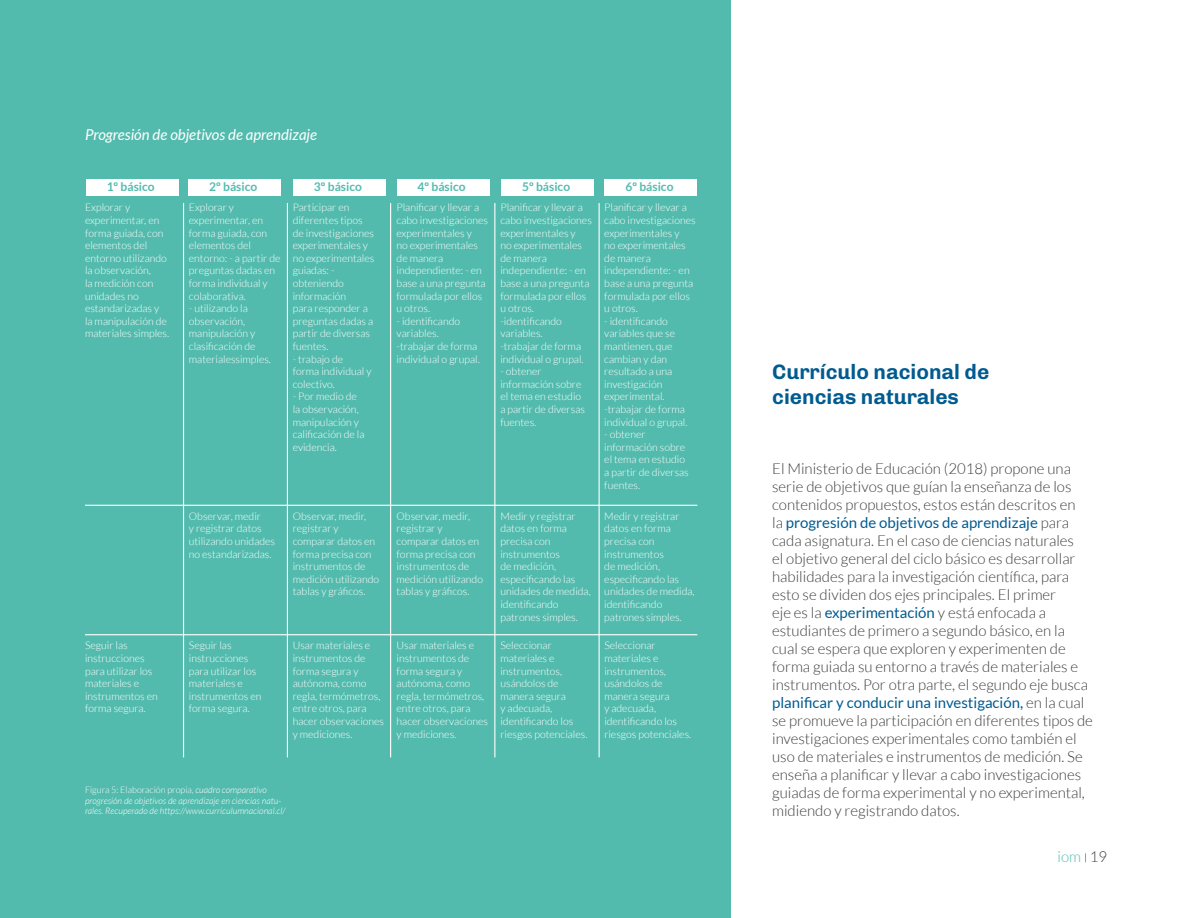
<style>
.page{position:relative;width:1188px;height:918px;background:#fff}
.page>*{position:absolute;margin:0;border:0;box-sizing:border-box;transform-origin:0 0}
.t1{font:700 21px/25.2px "Chivo";color:#005b90}
.t2{font:300 15px/18px "Lato";color:#3c3c3b}
.t3{font:italic 15px "Lato";color:#fff}
.t4{font:300 15px "Lato";color:#53bbad}
.t5{font:700 12px "Lato";color:#53bbad}
.t6{font:300 10.5px/12.6px "Lato";color:#fff}
.t7{font:italic 300 9px/10.8px "Lato";color:#fff}
.s1{font-style:normal}
.s2{font-weight:400;color:#005b90}
.s3{color:#3c3c3b}
</style>
<div class="page">
<div style="left:0;top:0;width:730px;height:918px;background:#53bbad"></div>
<hr style="left:85px;top:505px;width:612px;height:1px;background:#fff">
<hr style="left:85px;top:634px;width:612px;height:1px;background:#fff">
<hr style="left:183px;top:203px;width:1px;height:554px;background:#fff">
<hr style="left:287px;top:203px;width:1px;height:554px;background:#fff">
<hr style="left:390px;top:203px;width:1px;height:554px;background:#fff">
<hr style="left:494px;top:203px;width:1px;height:554px;background:#fff">
<hr style="left:599px;top:203px;width:1px;height:554px;background:#fff">
<div style="left:86px;top:179px;width:93px;height:17px;background:#fff"></div>
<div style="left:188px;top:179px;width:93px;height:17px;background:#fff"></div>
<div style="left:293px;top:179px;width:93px;height:17px;background:#fff"></div>
<div style="left:397px;top:179px;width:92px;height:17px;background:#fff"></div>
<div style="left:501px;top:179px;width:93px;height:17px;background:#fff"></div>
<div style="left:605px;top:179px;width:92px;height:17px;background:#fff"></div>
<h2 class="t3" style="left:85px;top:126px;width:234px">Progresión de objetivos de aprendizaje</h2>
<p class="t5" style="left:107px;top:180px;width:50px">1º básico</p>
<p class="t5" style="left:209px;top:180px;width:50px">2º básico</p>
<p class="t5" style="left:314px;top:180px;width:50px">3º básico</p>
<p class="t5" style="left:418px;top:180px;width:50px">4º básico</p>
<p class="t5" style="left:522px;top:180px;width:50px">5º básico</p>
<p class="t5" style="left:625px;top:180px;width:50px">6º básico</p>
<p class="t6" style="left:85px;top:201px;width:86px">Explorar y experimentar, en forma guiada, con elementos del entorno utilizando la observación,<br>la medición con unidades no estandarizadas y la manipulación de materiales simples.</p>
<p class="t6" style="left:189px;top:201px;width:93px">Explorar y experimentar, en forma guiada, con elementos del entorno: - a partir de preguntas dadas en forma individual y colaborativa.</p>
<p class="t6" style="left:189px;top:302px;width:84px">- utilizando la observación, manipulación y clasificación de materialessimples.</p>
<p class="t6" style="left:293px;top:201px;width:83px">Participar en diferentes tipos de investigaciones experimentales y no experimentales guiadas: - obteniendo información<br>para responder a preguntas dadas a partir de diversas fuentes.</p>
<p class="t6" style="left:293px;top:353px;width:80px">- trabajo de forma individual y colectivo.</p>
<p class="t6" style="left:293px;top:390px;width:73px">- Por medio de la observación, manipulación y calificación de la evidencia.</p>
<p class="t6" style="left:397px;top:201px;width:93px">Planificar y llevar a cabo investigaciones experimentales y<br>no experimentales de manera independiente: - en base a una pregunta formulada por ellos u otros.</p>
<p class="t6" style="left:397px;top:315px;width:85px">- identificando variables. -trabajar de forma individual o grupal.</p>
<p class="t6" style="left:500px;top:201px;width:93px">Planificar y llevar a cabo investigaciones experimentales y<br>no experimentales de manera independiente: - en base a una pregunta formulada por ellos u otros. -identificando variables.<br>-trabajar de forma individual o grupal.</p>
<p class="t6" style="left:500px;top:365px;width:86px">- obtener información sobre el tema en estudio a partir de diversas fuentes.</p>
<p class="t6" style="left:604px;top:201px;width:93px">Planificar y llevar a cabo investigaciones experimentales y<br>no experimentales de manera independiente: - en base a una pregunta formulada por ellos u otros.</p>
<p class="t6" style="left:604px;top:315px;width:85px">- identificando variables que se mantienen, que cambian y dan resultado a una investigación experimental. -trabajar de forma individual o grupal.</p>
<p class="t6" style="left:604px;top:428px;width:86px">- obtener información sobre el tema en estudio a partir de diversas fuentes.</p>
<p class="t6" style="left:85px;top:639px;width:74px">Seguir las instrucciones para utilizar los materiales e instrumentos en forma segura.</p>
<p class="t6" style="left:189px;top:510px;width:88px">Observar, medir<br>y registrar datos utilizando unidades no estandarizadas.</p>
<p class="t6" style="left:293px;top:510px;width:88px">Observar, medir, registrar y comparar datos en forma precisa con instrumentos de medición utilizando tablas y gráficos.</p>
<p class="t6" style="left:397px;top:510px;width:88px">Observar, medir, registrar y comparar datos en forma precisa con instrumentos de medición utilizando tablas y gráficos.</p>
<p class="t6" style="left:500px;top:510px;width:92px">Medir y registrar datos en forma precisa con instrumentos<br>de medición, especificando las unidades de medida, identificando patrones simples.</p>
<p class="t6" style="left:604px;top:510px;width:92px">Medir y registrar datos en forma precisa con instrumentos<br>de medición, especificando las unidades de medida, identificando patrones simples.</p>
<p class="t6" style="left:189px;top:639px;width:74px">Seguir las instrucciones para utilizar los materiales e instrumentos en forma segura.</p>
<p class="t6" style="left:293px;top:639px;width:93px">Usar materiales e instrumentos de forma segura y autónoma, como regla, termómetros, entre otros, para hacer observaciones y mediciones.</p>
<p class="t6" style="left:397px;top:639px;width:93px">Usar materiales e instrumentos de forma segura y autónoma, como regla, termómetros, entre otros, para hacer observaciones y mediciones.</p>
<p class="t6" style="left:500px;top:639px;width:88px">Seleccionar materiales e instrumentos, usándolos de manera segura<br>y adecuada, identificando los riesgos potenciales.</p>
<p class="t6" style="left:604px;top:639px;width:88px">Seleccionar materiales e instrumentos, usándolos de manera segura<br>y adecuada, identificando los riesgos potenciales.</p>
<p class="t7" style="left:85px;top:784px;width:202px"><span class="s1">Figura 5: Elaboración propia,</span> cuadro comparativo progresión de objetivos de aprendizaje en ciencias natu&shy;rales. Recuperado de https://www.curriculumnacional.cl/</p>
<h1 class="t1" style="left:772px;top:358px;width:219px">Currículo nacional de ciencias naturales</h1>
<p class="t2" style="left:772px;top:459px;width:322px">El Ministerio de Educación (2018) propone una serie de objetivos que guían la enseñanza de los contenidos propuestos, estos están descritos en<br>la <span class="s2">progresión de objetivos de aprendizaje</span> para cada asignatura. En el caso de ciencias naturales<br>el objetivo general del ciclo básico es desarrollar habilidades para la investigación científica, para esto se dividen dos ejes principales. El primer<br>eje es la <span class="s2">experimentación</span> y está enfocada a estudiantes de primero a segundo básico, en la cual se espera que exploren y experimenten de forma guiada su entorno a través de materiales e instrumentos. Por otra parte, el segundo eje busca <span class="s2">planificar y conducir una investigación,</span> en la cual se promueve la participación en diferentes tipos de investigaciones experimentales como también el uso de materiales e instrumentos de medición. Se enseña a planificar y llevar a cabo investigaciones guiadas de forma experimental y no experimental, midiendo y registrando datos.</p>
<h2 class="t4" style="left:1057px;top:849px;width:51px">iom <span class="s3">19</span></h2>
</div>
